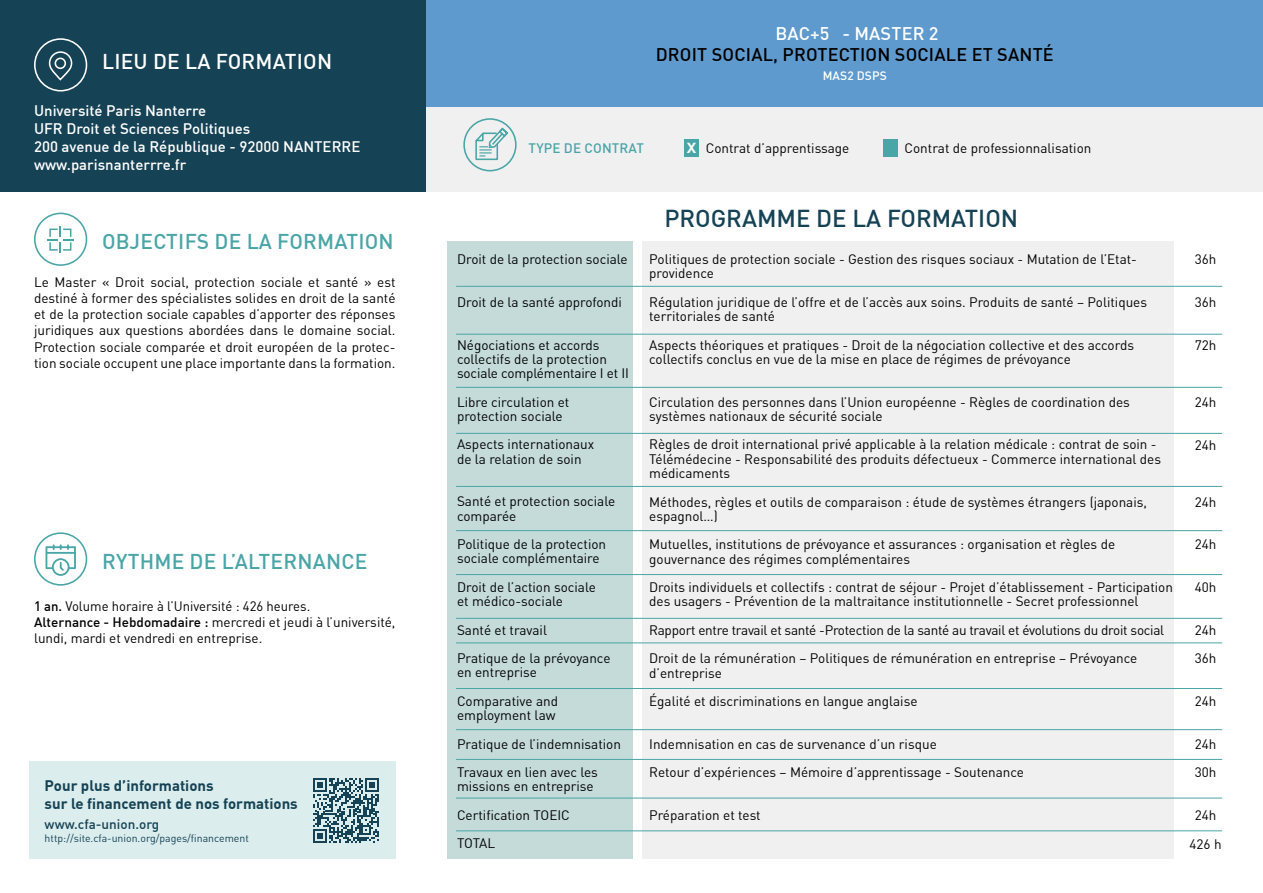
<style>
.page{position:relative;width:1263px;height:893px;background:#fff}
.page>*{position:absolute;margin:0;border:0;box-sizing:border-box;transform-origin:0 0}
.t1{font:500 24px "DIN Pro";color:#154254}
.t2{font:500 21px "DIN Pro";letter-spacing:.01em;color:#4aa5a6}
.t3{font:500 21px "DIN Pro";letter-spacing:.01em;color:#fff}
.t4{font:500 18px "DIN Pro";letter-spacing:.01em;color:#000}
.t5{font:500 18px "DIN Pro";letter-spacing:.01em;color:#fff}
.t6{font:500 15px/18px "DIN Pro";color:#fff}
.t7{font:700 15px/18px "DIN Pro";color:#154254}
.t8{font:13.5px/14.2px "DIN Pro";color:#000}
.t9{font:13.5px/28.5px "DIN Pro";letter-spacing:-.02em;color:#000}
.t10{font:500 13.5px "DIN Pro";color:#154254}
.t11{font:500 13.5px "DIN Pro";letter-spacing:.01em;color:#4aa5a6}
.t12{font:500 12px "DIN Pro";letter-spacing:.01em;color:#fff}
.t13{font:10.5px "DIN Pro";color:#154254}
.s1{font-weight:500}
.s2{font-family:"DIN";font-weight:500;font-size:20.25px;color:#fff}
</style>
<div class="page">
<div style="left:425px;top:106px;width:838px;height:85px;background:#f0f0f1"></div>
<div style="left:425px;top:0;width:838px;height:106px;background:#5e9ace"></div>
<div style="left:463px;top:118px;width:54px;height:53px;border:2px solid #4aa5a6;border-radius:50%"></div>
<svg style="left:475px;top:127px;width:34px;height:34px"></svg>
<div style="left:0;top:0;width:425px;height:191px;background:#154254"></div>
<svg style="left:34px;top:38px;width:54px;height:54px"></svg>
<div style="left:34px;top:213px;width:53px;height:53px;border:2px solid #4aa5a6;border-radius:50%"></div>
<svg style="left:47px;top:226px;width:27px;height:27px"></svg>
<svg style="left:34px;top:532px;width:53px;height:54px"></svg>
<div style="left:684px;top:139px;width:15px;height:17px;background:#4aa5a6"></div>
<div style="left:883px;top:139px;width:15px;height:17px;background:#4aa5a6"></div>
<div style="left:447px;top:241px;width:185px;height:618px;background:#c4dbda"></div>
<div style="left:642px;top:241px;width:532px;height:618px;background:#f0f0f1"></div>
<hr style="left:456px;top:286px;width:766px;height:1px;background:#4aa5a6">
<hr style="left:456px;top:433px;width:766px;height:1px;background:#4aa5a6">
<hr style="left:456px;top:486px;width:766px;height:1px;background:#4aa5a6">
<hr style="left:456px;top:530px;width:766px;height:1px;background:#4aa5a6">
<hr style="left:456px;top:574px;width:766px;height:1px;background:#4aa5a6">
<hr style="left:456px;top:618px;width:766px;height:1px;background:#4aa5a6">
<hr style="left:456px;top:642px;width:766px;height:1px;background:#4aa5a6">
<hr style="left:456px;top:688px;width:766px;height:1px;background:#4aa5a6">
<hr style="left:456px;top:729px;width:766px;height:1px;background:#4aa5a6">
<hr style="left:456px;top:798px;width:766px;height:1px;background:#4aa5a6">
<hr style="left:456px;top:830px;width:766px;height:1px;background:#4aa5a6">
<hr style="left:456px;top:759px;width:766px;height:1px;background:#4aa5a6">
<hr style="left:456px;top:334px;width:766px;height:1px;background:#4aa5a6">
<hr style="left:456px;top:387px;width:766px;height:1px;background:#4aa5a6">
<div style="left:29px;top:761px;width:366px;height:98px;background:#dbeded"></div>
<svg style="left:313px;top:778px;width:66px;height:65px"></svg>
<h2 class="t3" style="left:102px;top:48px;width:232px">LIEU DE LA FORMATION</h2>
<p class="t6" style="left:34px;top:101px;width:328px">Université Paris Nanterre<br>UFR Droit et Sciences Politiques<br>200 avenue de la République - 92000 NANTERRE www.parisnanterrre.fr</p>
<h2 class="t2" style="left:102px;top:228px;width:293px">OBJECTIFS DE LA FORMATION</h2>
<p class="t8" style="left:34px;top:273px;width:363px;line-height:16.2px;text-align:justify">Le Master « Droit social, protection sociale et santé » est destiné à former des spécialistes solides en droit de la santé et de la protection sociale capables d’apporter des réponses juridiques aux questions abordées dans le domaine social.<br>Protection sociale comparée et droit européen de la protec&shy;tion sociale occupent une place importante dans la formation.</p>
<h2 class="t2" style="left:102px;top:548px;width:267px">RYTHME DE L’ALTERNANCE</h2>
<p class="t8" style="left:34px;top:598px;width:363px;line-height:16.2px"><span class="s1">1 an.</span> Volume horaire à l’Université : 426 heures.<br><span class="s1">Alternance - Hebdomadaire :</span> mercredi et jeudi à l’université, lundi, mardi et vendredi en entreprise.</p>
<p class="t7" style="left:45px;top:776px;width:255px">Pour plus d’informations<br>sur le financement de nos formations</p>
<p class="t10" style="left:45px;top:816px;width:116px">www.cfa-union.org</p>
<p class="t13" style="left:45px;top:832px;width:206px">http://site.cfa-union.org/pages/financement</p>
<h3 class="t5" style="left:775px;top:22px;width:165px">BAC+5 - MASTER 2</h3>
<h3 class="t4" style="left:656px;top:43px;width:399px">DROIT SOCIAL, PROTECTION SOCIALE ET SANTÉ</h3>
<p class="t12" style="left:823px;top:68px;width:66px">MAS2 DSPS</p>
<p class="t11" style="left:529px;top:140px;width:117px">TYPE DE CONTRAT</p>
<p class="t8" style="left:686px;top:141px;width:164px"><span class="s2">x</span> Contrat d’apprentissage</p>
<p class="t8" style="left:904px;top:141px;width:188px">Contrat de professionnalisation</p>
<p class="t8" style="left:457px;top:252px;width:172px">Droit de la protection sociale</p>
<p class="t8" style="left:457px;top:295px;width:166px">Droit de la santé approfondi</p>
<p class="t8" style="left:457px;top:337px;width:173px">Négociations et accords collectifs de la protection sociale complémentaire I et II</p>
<p class="t8" style="left:457px;top:394px;width:114px">Libre circulation et protection sociale</p>
<p class="t8" style="left:457px;top:437px;width:139px">Aspects internationaux de la relation de soin</p>
<p class="t8" style="left:457px;top:494px;width:160px">Santé et protection sociale comparée</p>
<p class="t8" style="left:457px;top:537px;width:151px">Politique de la protection sociale complémentaire</p>
<p class="t8" style="left:457px;top:580px;width:140px">Droit de l’action sociale et médico-sociale</p>
<p class="t8" style="left:457px;top:615px;width:155px;line-height:28.5px">Santé et travail<br>Pratique de la prévoyance</p>
<p class="t8" style="left:457px;top:658px;width:103px;line-height:28.5px">en entreprise<br>Comparative and</p>
<p class="t8" style="left:457px;top:701px;width:165px;line-height:28.5px">employment law<br>Pratique de l’indemnisation<br>Travaux en lien avec les</p>
<p class="t8" style="left:457px;top:772px;width:138px;line-height:28.5px">missions en entreprise<br>Certification TOEIC<br>TOTAL</p>
<h1 class="t1" style="left:664px;top:203px;width:355px">PROGRAMME DE LA FORMATION</h1>
<p class="t8" style="left:649px;top:252px;width:489px">Politiques de protection sociale - Gestion des risques sociaux - Mutation de l’Etat&shy;providence</p>
<p class="t8" style="left:649px;top:295px;width:499px">Régulation juridique de l’offre et de l’accès aux soins. Produits de santé – Politiques territoriales de santé</p>
<p class="t8" style="left:649px;top:337px;width:486px">Aspects théoriques et pratiques - Droit de la négociation collective et des accords collectifs conclus en vue de la mise en place de régimes de prévoyance</p>
<p class="t8" style="left:649px;top:394px;width:482px">Circulation des personnes dans l’Union européenne - Règles de coordination des systèmes nationaux de sécurité sociale</p>
<p class="t8" style="left:649px;top:437px;width:513px">Règles de droit international privé applicable à la relation médicale : contrat de soin -<br>Télémédecine - Responsabilité des produits défectueux - Commerce international des médicaments</p>
<p class="t8" style="left:649px;top:494px;width:499px">Méthodes, règles et outils de comparaison : étude de systèmes étrangers (japonais, espagnol…)</p>
<p class="t8" style="left:649px;top:537px;width:467px">Mutuelles, institutions de prévoyance et assurances : organisation et règles de gouvernance des régimes complémentaires</p>
<p class="t8" style="left:649px;top:580px;width:525px">Droits individuels et collectifs : contrat de séjour - Projet d’établissement - Participation des usagers - Prévention de la maltraitance institutionnelle - Secret professionnel</p>
<p class="t9" style="left:649px;top:615px;width:516px">Rapport entre travail et santé -Protection de la santé au travail et évolutions du droit social<br>Droit de la rémunération – Politiques de rémunération en entreprise – Prévoyance</p>
<p class="t8" style="left:649px;top:658px;width:270px;line-height:28.5px">d’entreprise<br>Égalité et discriminations en langue anglaise</p>
<p class="t8" style="left:649px;top:729px;width:376px;line-height:28.5px">Indemnisation en cas de survenance d’un risque<br>Retour d’expériences – Mémoire d’apprentissage - Soutenance</p>
<p class="t8" style="left:649px;top:808px;width:113px">Préparation et test</p>
<p class="t8" style="left:1195px;top:252px;width:23px">36h</p>
<p class="t8" style="left:1195px;top:295px;width:23px">36h</p>
<p class="t8" style="left:1195px;top:338px;width:23px">72h</p>
<p class="t8" style="left:1195px;top:395px;width:23px">24h</p>
<p class="t8" style="left:1195px;top:437px;width:23px">24h</p>
<p class="t8" style="left:1195px;top:494px;width:23px">24h</p>
<p class="t8" style="left:1195px;top:537px;width:23px">24h</p>
<p class="t8" style="left:1195px;top:580px;width:23px">40h</p>
<p class="t8" style="left:1195px;top:615px;width:23px;line-height:28.5px">24h<br>36h</p>
<p class="t8" style="left:1195px;top:694px;width:23px">24h</p>
<p class="t8" style="left:1195px;top:729px;width:23px;line-height:28.5px">24h<br>30h</p>
<p class="t8" style="left:1189px;top:801px;width:34px;line-height:28.5px;text-align:center">24h<br>426 h</p>
</div>
